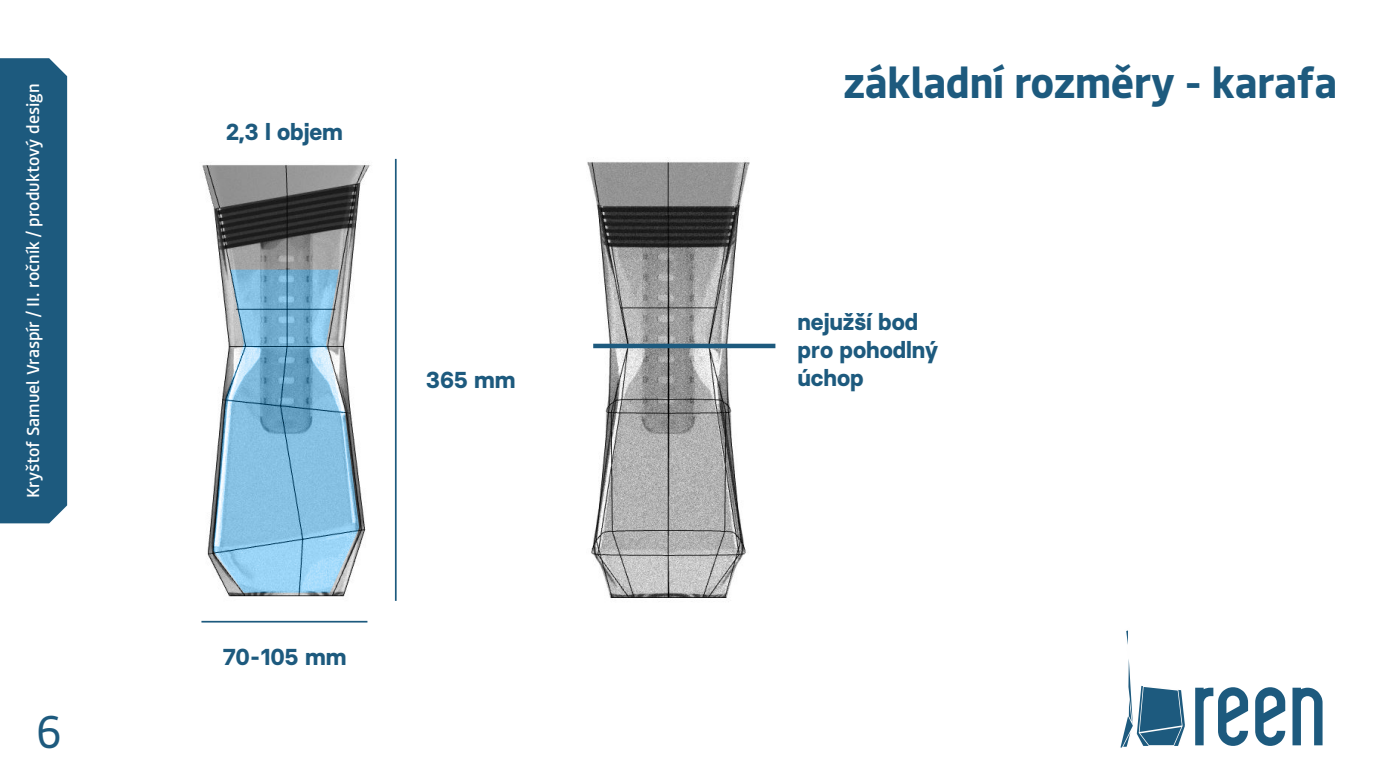
<style>
.page{position:relative;width:1383px;height:778px;background:#fff}
.page>*{position:absolute;margin:0;border:0;box-sizing:border-box;transform-origin:0 0}
.t1{font:118.8px "DELVONDEMO";color:#1d5a7e}
.t2{font:45.6px "Bould";color:#1d5a7e}
.t3{font:700 42px "Bould";color:#1d5a7e}
.t4{font:700 23.1px/27.6px "Basier Square";color:#1d5a7e}
.t5{font:500 17.1px "Bould";color:#fefefe}
</style>
<div class="page">
<div style="left:0;top:58px;width:67px;height:465px;background:#1d5a7e"></div>
<svg style="left:1120px;top:630px;width:65px;height:118px"></svg>
<img style="left:202px;top:158px;width:195px;height:443px">
<hr style="left:395px;top:159px;width:1px;height:442px;background:#1d5a7e">
<hr style="left:201px;top:621px;width:166px;height:1px;background:#1d5a7e">
<img style="left:587px;top:160px;width:181px;height:438px">
<hr style="left:593px;top:344px;width:182px;height:4px;background:#1d5a7e">
<svg style="left:213px;top:270px;width:146px;height:322px"></svg>
<p class="t5" style="left:23px;top:498px;width:416px;rotate:-90deg">Kryštof Samuel Vraspír / II. ročník / produktový design</p>
<h2 class="t2" style="left:36px;top:704px;width:28px">6</h2>
<p class="t4" style="left:226px;top:118px;width:118px">2,3 l objem</p>
<p class="t4" style="left:426px;top:366px;width:91px">365 mm</p>
<p class="t4" style="left:223px;top:643px;width:125px">70-105 mm</p>
<h3 class="t3" style="left:844px;top:58px;width:495px">základní rozměry - karafa</h3>
<p class="t4" style="left:797px;top:308px;width:142px">nejužší bod pro pohodlný úchop</p>
<h1 class="t1" style="left:1191px;top:656px;width:136px">reen</h1>
</div>
